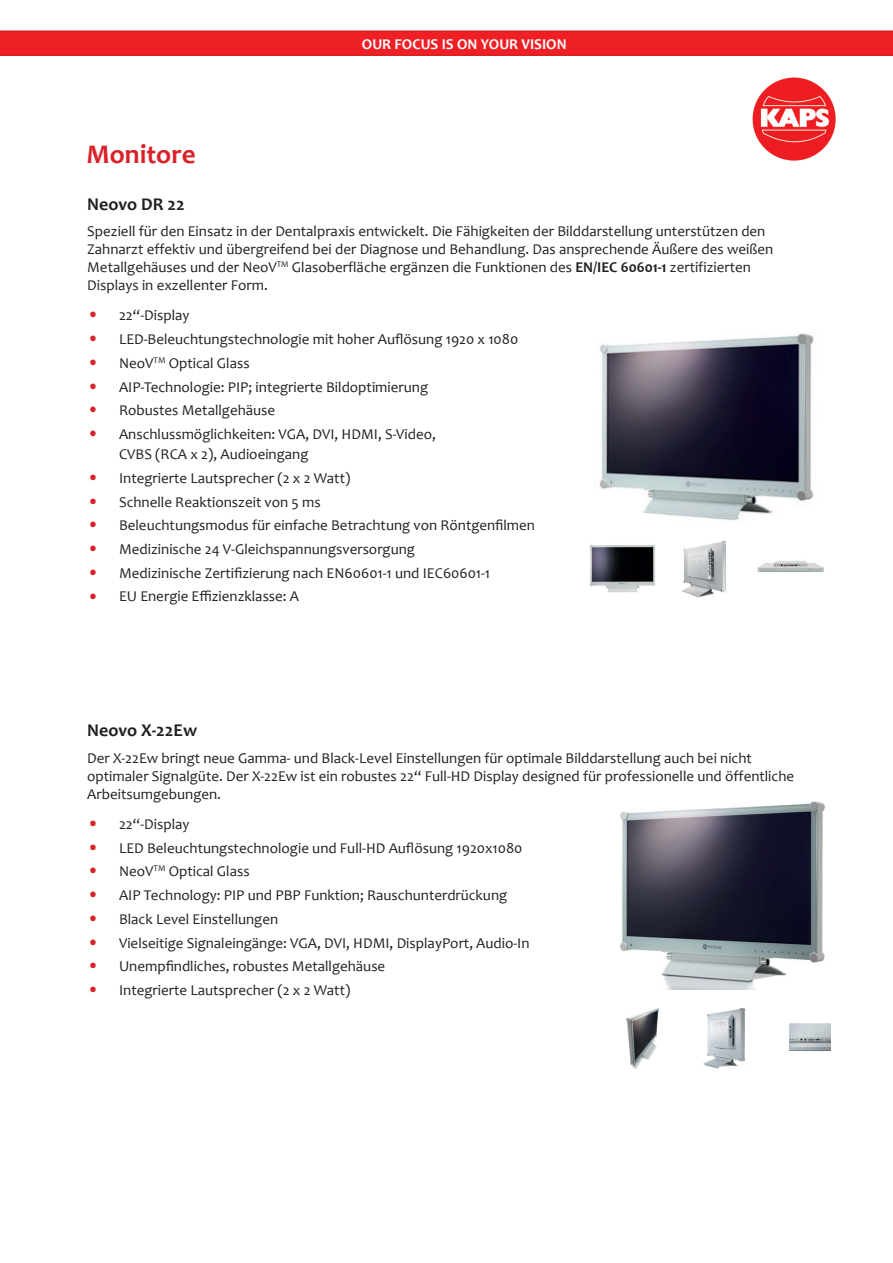
<style>
.page{position:relative;width:893px;height:1263px;background:#fff}
.page>*{position:absolute;margin:0;border:0;box-sizing:border-box;transform-origin:0 0}
.t1{font:700 27px "Candara";color:#da2128}
.t2{font:700 18px "Candara";color:#231f20}
.t3{font:15px/18px "Candara";color:#231f20}
.t4{font:700 15px "Candara";color:#fff}
.s1{font-weight:700}
.s2{font-size:18px;color:#da2128}
</style>
<div class="page">
<svg style="left:0;top:30px;width:893px;height:26px;background:#eb242a"></svg>
<img style="left:750px;top:75px;width:89px;height:89px;border-radius:45px">
<img style="left:599px;top:333px;width:215px;height:188px">
<img style="left:589px;top:544px;width:67px;height:49px">
<img style="left:682px;top:541px;width:45px;height:56px">
<img style="left:757px;top:561px;width:67px;height:11px">
<img style="left:621px;top:802px;width:204px;height:187px">
<img style="left:626px;top:1009px;width:32px;height:59px">
<img style="left:703px;top:1009px;width:43px;height:59px">
<img style="left:789px;top:1023px;width:41px;height:27px">
<h1 class="t1" style="left:86px;top:138px;width:111px">Monitore</h1>
<p class="t4" style="left:362px;top:35px;width:206px">OUR FOCUS IS ON YOUR VISION</p>
<p class="t2" style="left:87px;top:193px;width:99px">Neovo DR 22</p>
<p class="t3" style="left:87px;top:222px;width:688px">Speziell für den Einsatz in der Dentalpraxis entwickelt. Die Fähigkeiten der Bilddarstellung unterstützen den Zahnarzt effektiv und übergreifend bei der Diagnose und Behandlung. Das ansprechende Äußere des weißen Metallgehäuses und der NeoV<sup>TM</sup> Glasoberfläche ergänzen die Funktionen des <span class="s1">EN/IEC 60601-1</span> zertifizierten Displays in exzellenter Form.</p>
<p class="t3" style="left:87px;top:306px;width:104px"><span class="s2">•</span> 22“-Display</p>
<p class="t3" style="left:87px;top:330px;width:433px"><span class="s2">•</span> LED-Beleuchtungstechnologie mit hoher Auflösung 1920 x 1080</p>
<p class="t3" style="left:87px;top:354px;width:164px"><span class="s2">•</span> NeoV<sup>TM</sup> Optical Glass</p>
<p class="t3" style="left:87px;top:377px;width:342px"><span class="s2">•</span> AIP-Technologie: PIP; integrierte Bildoptimierung</p>
<p class="t3" style="left:87px;top:401px;width:190px"><span class="s2">•</span> Robustes Metallgehäuse</p>
<p class="t3" style="left:119px;top:424px;width:318px;line-height:20.1px;text-indent:-32px"><span class="s2">•</span> Anschlussmöglichkeiten: VGA, DVI, HDMI, S-Video,<br>CVBS (RCA x 2), Audioeingang</p>
<p class="t3" style="left:87px;top:469px;width:265px"><span class="s2">•</span> Integrierte Lautsprecher (2 x 2 Watt)</p>
<p class="t3" style="left:87px;top:492px;width:235px"><span class="s2">•</span> Schnelle Reaktionszeit von 5 ms</p>
<p class="t3" style="left:87px;top:516px;width:449px"><span class="s2">•</span> Beleuchtungsmodus für einfache Betrachtung von Röntgenfilmen</p>
<p class="t3" style="left:87px;top:540px;width:329px"><span class="s2">•</span> Medizinische 24 V-Gleichspannungsversorgung</p>
<p class="t3" style="left:87px;top:564px;width:404px"><span class="s2">•</span> Medizinische Zertifizierung nach EN60601-1 und IEC60601-1</p>
<p class="t3" style="left:87px;top:587px;width:214px"><span class="s2">•</span> EU Energie Effizienzklasse: A</p>
<p class="t2" style="left:87px;top:719px;width:112px">Neovo X-22Ew</p>
<p class="t3" style="left:87px;top:749px;width:708px">Der X-22Ew bringt neue Gamma- und Black-Level Einstellungen für optimale Bilddarstellung auch bei nicht optimaler Signalgüte. Der X-22Ew ist ein robustes 22“ Full-HD Display designed für professionelle und öffentliche<br>Arbeitsumgebungen.</p>
<p class="t3" style="left:87px;top:815px;width:104px"><span class="s2">•</span> 22“-Display</p>
<p class="t3" style="left:87px;top:839px;width:437px"><span class="s2">•</span> LED Beleuchtungstechnologie und Full-HD Auflösung 1920x1080</p>
<p class="t3" style="left:87px;top:862px;width:164px"><span class="s2">•</span> NeoV<sup>TM</sup> Optical Glass</p>
<p class="t3" style="left:87px;top:886px;width:422px"><span class="s2">•</span> AIP Technology: PIP und PBP Funktion; Rauschunterdrückung</p>
<p class="t3" style="left:87px;top:910px;width:193px"><span class="s2">•</span> Black Level Einstellungen</p>
<p class="t3" style="left:87px;top:933px;width:444px"><span class="s2">•</span> Vielseitige Signaleingänge: VGA, DVI, HDMI, DisplayPort, Audio-In</p>
<p class="t3" style="left:87px;top:957px;width:300px"><span class="s2">•</span> Unempfindliches, robustes Metallgehäuse</p>
<p class="t3" style="left:87px;top:981px;width:265px"><span class="s2">•</span> Integrierte Lautsprecher (2 x 2 Watt)</p>
</div>
